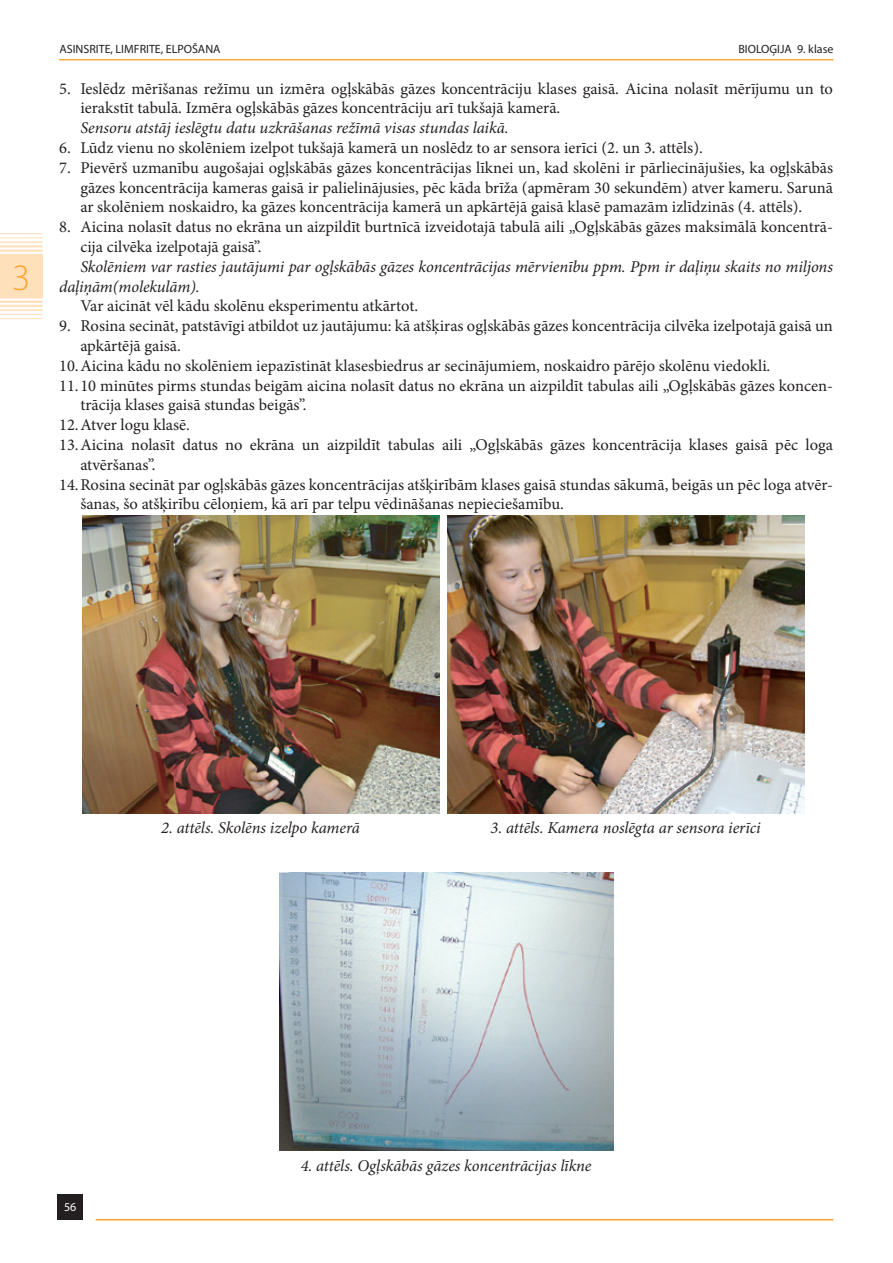
<style>
.page{position:relative;width:893px;height:1263px;background:#fff}
.page>*{position:absolute;margin:0;border:0;box-sizing:border-box;transform-origin:0 0}
.t1{font:300 37.5px "Myriad Pro";color:#faa633}
.t2{font:16.5px/19.8px "Minion Pro";color:#231f20}
.t3{font:italic 16.5px/19.8px "Minion Pro";letter-spacing:-.005em;color:#231f20}
.t4{font:12px "Myriad Pro";color:#231f20}
.t5{font:12px "Myriad Pro";color:#fff}
</style>
<div class="page">
<hr style="left:59px;top:59px;width:774px;height:1px;background:#faa633">
<div style="left:57px;top:1194px;width:26px;height:25px;background:#231f20"></div>
<hr style="left:96px;top:1219px;width:737px;height:1px;background:#faa633">
<hr style="left:0;top:233px;width:43px;height:1px;background:#fee0bb">
<hr style="left:0;top:237px;width:43px;height:1px;background:#fee0bb">
<hr style="left:0;top:241px;width:43px;height:2px;background:#fee0bb">
<hr style="left:0;top:245px;width:43px;height:2px;background:#fee0bb">
<hr style="left:0;top:249px;width:43px;height:3px;background:#fee0bb">
<hr style="left:0;top:254px;width:43px;height:2px;background:#fee0bb">
<hr style="left:0;top:296px;width:43px;height:3px;background:#fee0bb">
<hr style="left:0;top:301px;width:43px;height:2px;background:#fee0bb">
<hr style="left:0;top:305px;width:43px;height:2px;background:#fee0bb">
<hr style="left:0;top:309px;width:43px;height:2px;background:#fee0bb">
<hr style="left:0;top:314px;width:43px;height:1px;background:#fee0bb">
<hr style="left:0;top:318px;width:43px;height:1px;background:#fee0bb">
<div style="left:0;top:255px;width:43px;height:43px;background:#fee0bb"></div>
<img style="left:82px;top:515px;width:357px;height:298px">
<img style="left:447px;top:515px;width:357px;height:298px">
<img style="left:279px;top:872px;width:334px;height:279px">
<h1 class="t1" style="left:12px;top:257px;width:20px">3</h1>
<p class="t4" style="left:60px;top:42px;width:163px">ASINSRITE, LIMFRITE, ELPOŠANA</p>
<p class="t4" style="left:738px;top:42px;width:96px">BIOLOĢIJA 9. klase</p>
<p class="t2" style="left:80px;top:79px;width:754px;text-indent:-21px">5. Ieslēdz mērīšanas režīmu un izmēra ogļskābās gāzes koncentrāciju klases gaisā. Aicina nolasīt mērījumu un to ierakstīt tabulā. Izmēra ogļskābās gāzes koncentrāciju arī tukšajā kamerā.</p>
<p class="t3" style="left:80px;top:118px;width:430px">Sensoru atstāj ieslēgtu datu uzkrāšanas režīmā visas stundas laikā.</p>
<p class="t2" style="left:59px;top:138px;width:645px">6. Lūdz vienu no skolēniem izelpot tukšajā kamerā un noslēdz to ar sensora ierīci (2. un 3. attēls).</p>
<p class="t2" style="left:80px;top:158px;width:754px;text-align:justify;text-indent:-21px">7. Pievērš uzmanību augošajai ogļskābās gāzes koncentrācijas līknei un, kad skolēni ir pārliecinājušies, ka ogļskābās gāzes koncentrācija kameras gaisā ir palielinājusies, pēc kāda brīža (apmēram 30 sekundēm) atver kameru. Sarunā ar skolēniem noskaidro, ka gāzes koncentrācija kamerā un apkārtējā gaisā klasē pamazām izlīdzinās (4. attēls).</p>
<p class="t2" style="left:80px;top:217px;width:754px;text-indent:-21px">8. Aicina nolasīt datus no ekrāna un aizpildīt burtnīcā izveidotajā tabulā aili „Ogļskābās gāzes maksimālā koncentrā&shy;cija cilvēka izelpotajā gaisā”.</p>
<p class="t3" style="left:59px;top:257px;width:775px;text-indent:21px">Skolēniem var rasties jautājumi par ogļskābās gāzes koncentrācijas mērvienību ppm. Ppm ir daļiņu skaits no miljons daļiņām(molekulām).</p>
<p class="t2" style="left:80px;top:296px;width:339px">Var aicināt vēl kādu skolēnu eksperimentu atkārtot.</p>
<p class="t2" style="left:59px;top:316px;width:775px">9. Rosina secināt, patstāvīgi atbildot uz jautājumu: kā atšķiras ogļskābās gāzes koncentrācija cilvēka izelpotajā gaisā un</p>
<p class="t2" style="left:80px;top:336px;width:102px">apkārtējā gaisā.</p>
<p class="t2" style="left:59px;top:356px;width:713px">10.Aicina kādu no skolēniem iepazīstināt klasesbiedrus ar secinājumiem, noskaidro pārējo skolēnu viedokli.</p>
<p class="t2" style="left:59px;top:376px;width:775px">11.10 minūtes pirms stundas beigām aicina nolasīt datus no ekrāna un aizpildīt tabulas aili „Ogļskābās gāzes koncen-</p>
<p class="t2" style="left:80px;top:395px;width:228px">trācija klases gaisā stundas beigās”.</p>
<p class="t2" style="left:59px;top:415px;width:132px">12.Atver logu klasē.</p>
<p class="t2" style="left:59px;top:435px;width:775px">13.Aicina nolasīt datus no ekrāna un aizpildīt tabulas aili „Ogļskābās gāzes koncentrācija klases gaisā pēc loga</p>
<p class="t2" style="left:80px;top:455px;width:77px">atvēršanas”.</p>
<p class="t2" style="left:59px;top:475px;width:775px">14.Rosina secināt par ogļskābās gāzes koncentrācijas atšķirībām klases gaisā stundas sākumā, beigās un pēc loga atvēr-</p>
<p class="t2" style="left:80px;top:494px;width:485px">šanas, šo atšķirību cēloņiem, kā arī par telpu vēdināšanas nepieciešamību.</p>
<p class="t3" style="left:161px;top:818px;width:200px">2. attēls. Skolēns izelpo kamerā</p>
<p class="t3" style="left:490px;top:818px;width:272px">3. attēls. Kamera noslēgta ar sensora ierīci</p>
<p class="t5" style="left:64px;top:1200px;width:14px">56</p>
<p class="t3" style="left:301px;top:1155px;width:292px">4. attēls. Ogļskābās gāzes koncentrācijas līkne</p>
</div>
